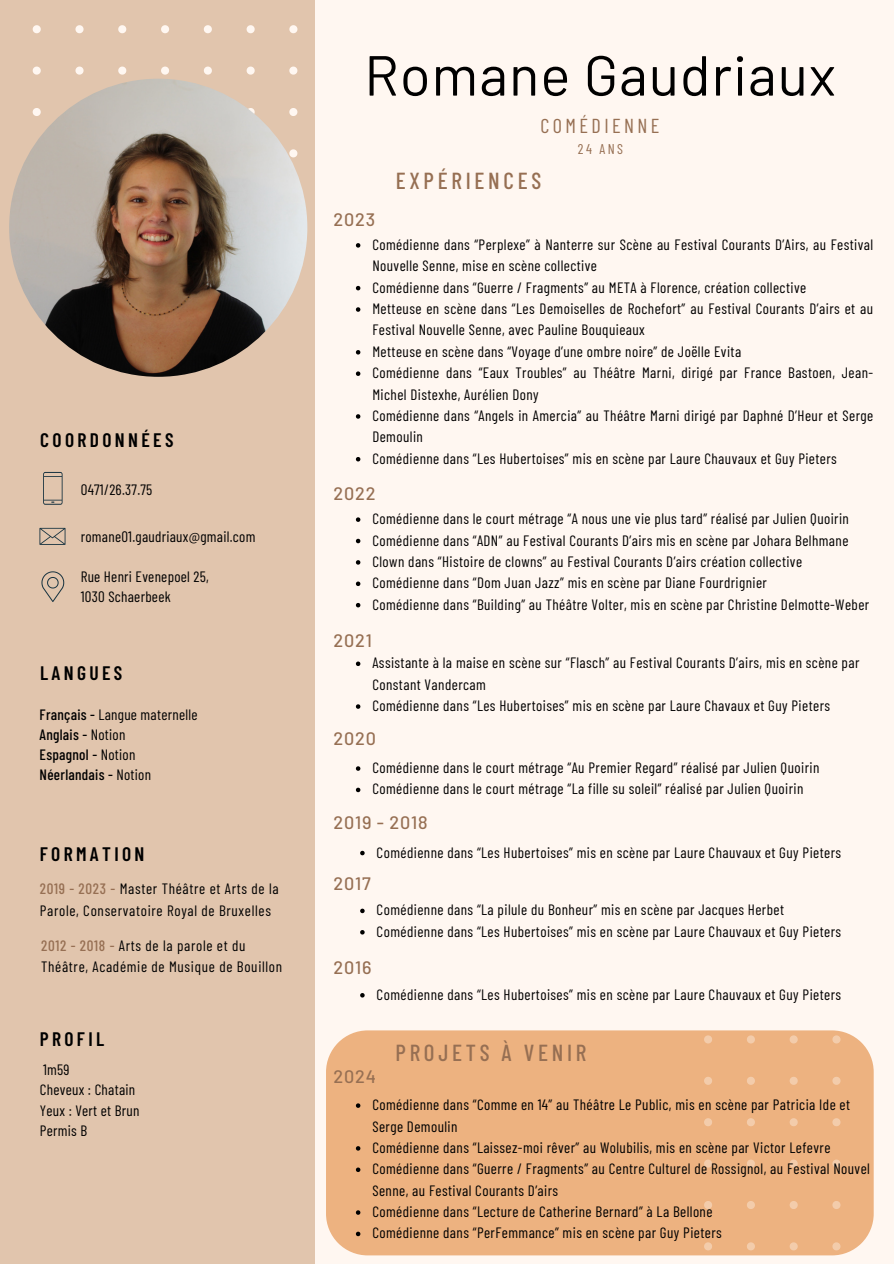
<style>
.page{position:relative;width:894px;height:1264px;background:#fff}
.page>*{position:absolute;margin:0;border:0;box-sizing:border-box;transform-origin:0 0}
.t1{font:56.25px "Barlow";letter-spacing:.02em;color:#000}
.t2{font:500 23.1px "Barlow Condensed";letter-spacing:.16em;color:#966f53}
.t3{font:20.1px "Barlow Condensed";letter-spacing:.17em;color:#966f53}
.t4{font:600 19.5px "Barlow Condensed";letter-spacing:.17em;color:#000}
.t5{font:500 18px "Barlow";letter-spacing:.045em;color:#966f53}
.t6{font:15px/21.3px "Barlow Condensed";letter-spacing:.03em;color:#000}
.t7{font:500 15px "Barlow Condensed";letter-spacing:.02em;color:#000}
.t8{font:14.1px "Barlow Condensed";color:#966f53}
.s1{font-weight:500}
.s2{font-weight:400}
.s3{font-weight:500;color:#966f53}
</style>
<div class="page">
<div style="left:0;top:0;width:893px;height:1263px;background:#fff7f1"></div>
<div style="left:0;top:0;width:315px;height:1263px;background:#e1c5ad"></div>
<svg style="left:9px;top:25px;width:288px;height:191px"></svg>
<img style="left:9px;top:79px;width:298px;height:298px;border-radius:50%">
<svg style="left:41px;top:571px;width:23px;height:31px"></svg>
<svg style="left:39px;top:528px;width:26px;height:16px"></svg>
<svg style="left:43px;top:472px;width:19px;height:32px"></svg>
<div style="left:326px;top:1030px;width:526px;height:225px;background:#edb280"></div>
<svg style="left:356px;top:243px;width:4px;height:5px"></svg>
<svg style="left:356px;top:286px;width:4px;height:4px"></svg>
<svg style="left:356px;top:307px;width:4px;height:5px"></svg>
<svg style="left:356px;top:350px;width:4px;height:4px"></svg>
<svg style="left:356px;top:371px;width:4px;height:5px"></svg>
<svg style="left:356px;top:414px;width:4px;height:5px"></svg>
<svg style="left:356px;top:457px;width:4px;height:4px"></svg>
<svg style="left:356px;top:517px;width:4px;height:5px"></svg>
<svg style="left:356px;top:539px;width:4px;height:4px"></svg>
<svg style="left:356px;top:560px;width:4px;height:4px"></svg>
<svg style="left:356px;top:581px;width:4px;height:5px"></svg>
<svg style="left:356px;top:603px;width:4px;height:4px"></svg>
<svg style="left:356px;top:661px;width:4px;height:5px"></svg>
<svg style="left:356px;top:704px;width:4px;height:4px"></svg>
<svg style="left:356px;top:766px;width:4px;height:4px"></svg>
<svg style="left:356px;top:787px;width:4px;height:5px"></svg>
<svg style="left:360px;top:850px;width:4px;height:5px"></svg>
<svg style="left:360px;top:908px;width:4px;height:5px"></svg>
<svg style="left:360px;top:930px;width:4px;height:4px"></svg>
<svg style="left:360px;top:993px;width:4px;height:4px"></svg>
<div style="left:703px;top:1035px;width:171px;height:215px;background:#edb280"></div>
<svg style="left:356px;top:1103px;width:4px;height:4px"></svg>
<svg style="left:356px;top:1146px;width:4px;height:4px"></svg>
<svg style="left:356px;top:1167px;width:4px;height:4px"></svg>
<svg style="left:356px;top:1210px;width:4px;height:4px"></svg>
<svg style="left:356px;top:1231px;width:4px;height:5px"></svg>
<p class="t4" style="left:40px;top:427px;width:135px">COORDONNÉES</p>
<p class="t6" style="left:81px;top:478px;width:73px">0471/26.37.75</p>
<p class="t6" style="left:81px;top:525px;width:176px">romane01.gaudriaux@gmail.com</p>
<p class="t6" style="left:81px;top:565px;width:130px">Rue Henri Evenepoel 25,</p>
<p class="t6" style="left:81px;top:585px;width:91px">1030 Schaerbeek</p>
<p class="t4" style="left:40px;top:660px;width:84px">LANGUES</p>
<p class="t6" style="left:40px;top:703px;width:159px"><span class="s1">Français -</span> Langue maternelle</p>
<p class="t7" style="left:40px;top:725px;width:87px">Anglais - <span class="s2">Notion</span></p>
<p class="t7" style="left:40px;top:745px;width:97px">Espagnol - <span class="s2">Notion</span></p>
<p class="t7" style="left:40px;top:765px;width:113px">Néerlandais - <span class="s2">Notion</span></p>
<p class="t4" style="left:40px;top:841px;width:106px">FORMATION</p>
<p class="t6" style="left:40px;top:877px;width:240px"><span class="s3">2019 - 2023 -</span> Master Théâtre et Arts de la<br>Parole, Conservatoire Royal de Bruxelles</p>
<p class="t6" style="left:41px;top:933px;width:242px"><span class="s3">2012 - 2018 -</span> Arts de la parole et du<br>Théâtre, Académie de Musique de Bouillon</p>
<p class="t4" style="left:40px;top:1026px;width:66px">PROFIL</p>
<p class="t6" style="left:43px;top:1058px;width:28px">1m59</p>
<p class="t6" style="left:40px;top:1078px;width:97px">Cheveux : Chatain</p>
<p class="t6" style="left:40px;top:1098px;width:101px">Yeux : Vert et Brun</p>
<p class="t6" style="left:40px;top:1119px;width:49px">Permis B</p>
<p class="t1" style="left:364px;top:39px;width:473px">Romane Gaudriaux</p>
<p class="t3" style="left:540px;top:113px;width:121px">COMÉDIENNE</p>
<p class="t8" style="left:578px;top:140px;width:47px">24 ANS</p>
<p class="t2" style="left:395px;top:166px;width:147px">EXPÉRIENCES</p>
<p class="t5" style="left:333px;top:208px;width:43px">2023</p>
<p class="t6" style="left:372px;top:233px;width:502px">Comédienne dans “Perplexe” à Nanterre sur Scène au Festival Courants D’Airs, au Festival<br>Nouvelle Senne, mise en scène collective</p>
<p class="t6" style="left:372px;top:276px;width:435px">Comédienne dans “Guerre / Fragments” au META à Florence, création collective</p>
<p class="t6" style="left:372px;top:297px;width:502px">Metteuse en scène dans “Les Demoiselles de Rochefort” au Festival Courants D’airs et au<br>Festival Nouvelle Senne, avec Pauline Bouquieaux</p>
<p class="t6" style="left:372px;top:340px;width:370px">Metteuse en scène dans “Voyage d’une ombre noire” de Joëlle Evita</p>
<p class="t6" style="left:372px;top:361px;width:502px">Comédienne dans “Eaux Troubles” au Théâtre Marni, dirigé par France Bastoen, Jean-<br>Michel Distexhe, Aurélien Dony</p>
<p class="t6" style="left:372px;top:404px;width:502px">Comédienne dans “Angels in Amercia” au Théâtre Marni dirigé par Daphné D’Heur et Serge<br>Demoulin</p>
<p class="t6" style="left:372px;top:447px;width:466px">Comédienne dans “Les Hubertoises” mis en scène par Laure Chauvaux et Guy Pieters</p>
<p class="t5" style="left:333px;top:482px;width:44px">2022</p>
<p class="t6" style="left:372px;top:507px;width:478px">Comédienne dans le court métrage “A nous une vie plus tard” réalisé par Julien Quoirin</p>
<p class="t6" style="left:372px;top:529px;width:477px">Comédienne dans “ADN” au Festival Courants D’airs mis en scène par Johara Belhmane</p>
<p class="t6" style="left:372px;top:550px;width:431px">Clown dans “Histoire de clowns” au Festival Courants D’airs création collective</p>
<p class="t6" style="left:372px;top:571px;width:396px">Comédienne dans “Dom Juan Jazz” mis en scène par Diane Fourdrignier</p>
<p class="t6" style="left:372px;top:593px;width:498px">Comédienne dans “Building” au Théâtre Volter, mis en scène par Christine Delmotte-Weber</p>
<p class="t5" style="left:333px;top:628px;width:40px">2021</p>
<p class="t6" style="left:372px;top:651px;width:488px">Assistante à la maise en scène sur “Flasch” au Festival Courants D’airs, mis en scène par<br>Constant Vandercam</p>
<p class="t6" style="left:372px;top:694px;width:459px">Comédienne dans “Les Hubertoises” mis en scène par Laure Chavaux et Guy Pieters</p>
<p class="t5" style="left:333px;top:727px;width:44px">2020</p>
<p class="t6" style="left:372px;top:756px;width:448px">Comédienne dans le court métrage “Au Premier Regard” réalisé par Julien Quoirin</p>
<p class="t6" style="left:372px;top:777px;width:432px">Comédienne dans le court métrage “La fille su soleil” réalisé par Julien Quoirin</p>
<p class="t5" style="left:333px;top:811px;width:95px">2019 - 2018</p>
<p class="t6" style="left:376px;top:840px;width:466px">Comédienne dans “Les Hubertoises” mis en scène par Laure Chauvaux et Guy Pieters</p>
<p class="t5" style="left:333px;top:871px;width:39px">2017</p>
<p class="t6" style="left:376px;top:898px;width:409px">Comédienne dans “La pilule du Bonheur” mis en scène par Jacques Herbet</p>
<p class="t6" style="left:376px;top:920px;width:466px">Comédienne dans “Les Hubertoises” mis en scène par Laure Chauvaux et Guy Pieters</p>
<p class="t5" style="left:333px;top:955px;width:40px">2016</p>
<p class="t6" style="left:376px;top:983px;width:466px">Comédienne dans “Les Hubertoises” mis en scène par Laure Chauvaux et Guy Pieters</p>
<p class="t2" style="left:395px;top:1037px;width:192px">PROJETS À VENIR</p>
<p class="t5" style="left:333px;top:1064px;width:44px">2024</p>
<p class="t6" style="left:372px;top:1093px;width:479px">Comédienne dans “Comme en 14” au Théâtre Le Public, mis en scène par Patricia Ide et<br>Serge Demoulin</p>
<p class="t6" style="left:372px;top:1136px;width:459px">Comédienne dans “Laissez-moi rêver” au Wolubilis, mis en scène par Victor Lefevre</p>
<p class="t6" style="left:372px;top:1157px;width:499px">Comédienne dans “Guerre / Fragments” au Centre Culturel de Rossignol, au Festival Nouvel<br>Senne, au Festival Courants D’airs</p>
<p class="t6" style="left:372px;top:1200px;width:341px">Comédienne dans “Lecture de Catherine Bernard” à La Bellone</p>
<p class="t6" style="left:372px;top:1221px;width:351px">Comédienne dans “PerFemmance” mis en scène par Guy Pieters</p>
</div>
